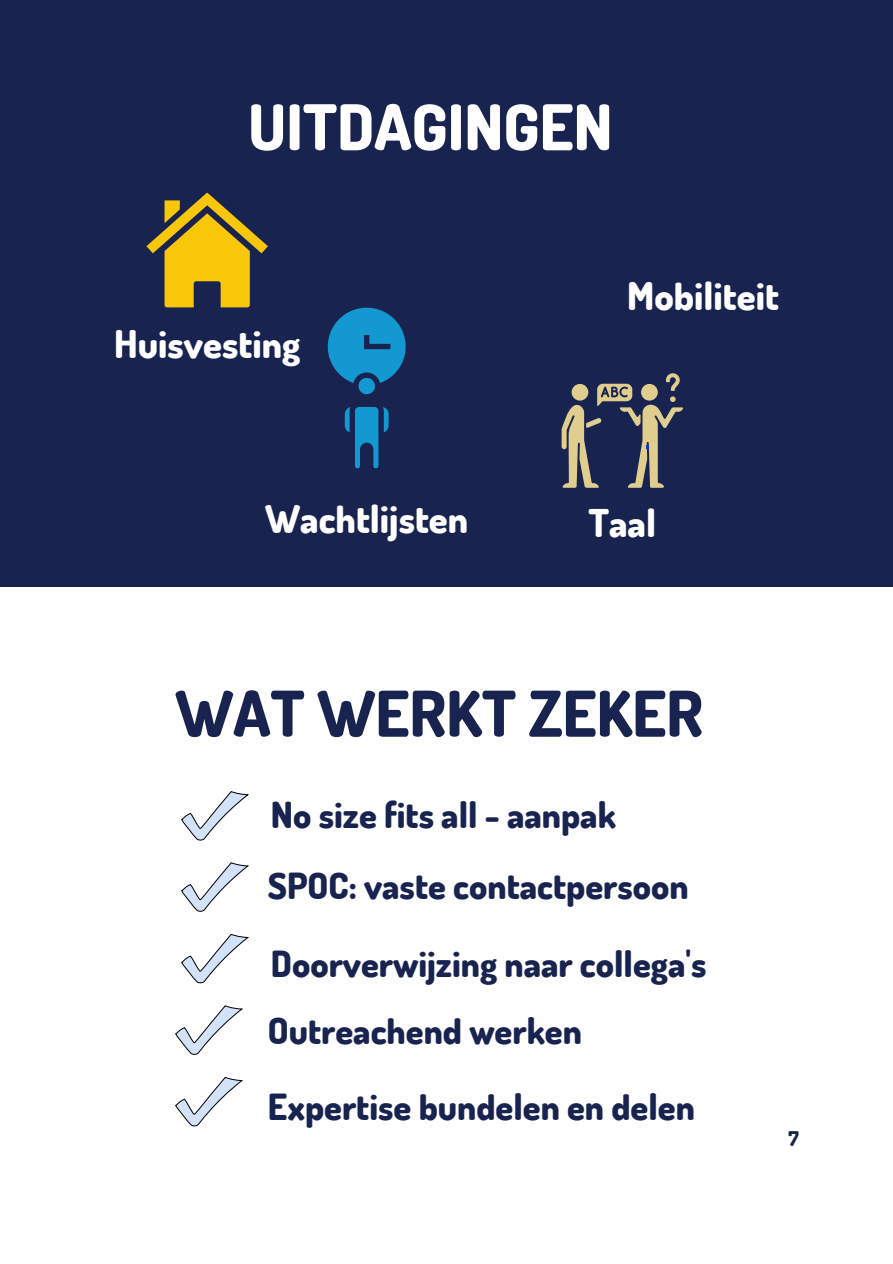
<style>
.page{position:relative;width:893px;height:1264px;background:#fff}
.page>*{position:absolute;margin:0;border:0;box-sizing:border-box;transform-origin:0 0}
.t1{font:800 63px "Dosis";color:#19234f}
.t2{font:800 63px "Dosis";color:#fff}
.t3{font:800 38.25px "Dosis";color:#fff}
.t4{font:800 36px "Dosis";color:#19234f}
.t5{font:800 20.25px "Dosis";color:#19234f}
</style>
<div class="page">
<div style="left:0;top:0;width:892px;height:586px;background:#19234f"></div>
<svg style="left:146px;top:193px;width:122px;height:114px"></svg>
<svg style="left:328px;top:308px;width:77px;height:86px"></svg>
<svg style="left:345px;top:407px;width:43px;height:61px"></svg>
<svg style="left:561px;top:373px;width:122px;height:115px"></svg>
<svg style="left:182px;top:791px;width:66px;height:49px"></svg>
<svg style="left:182px;top:862px;width:66px;height:50px"></svg>
<svg style="left:176px;top:1005px;width:66px;height:50px"></svg>
<svg style="left:182px;top:934px;width:66px;height:49px"></svg>
<svg style="left:176px;top:1077px;width:66px;height:49px"></svg>
<p class="t2" style="left:248px;top:86px;width:366px">UITDAGINGEN</p>
<p class="t3" style="left:114px;top:318px;width:188px">Huisvesting</p>
<p class="t3" style="left:627px;top:270px;width:153px">Mobiliteit</p>
<p class="t3" style="left:265px;top:494px;width:205px">Wachtlijsten</p>
<p class="t3" style="left:588px;top:498px;width:69px">Taal</p>
<p class="t1" style="left:175px;top:672px;width:529px">WAT WERKT ZEKER</p>
<p class="t4" style="left:271px;top:791px;width:346px">No size fits all - aanpak</p>
<p class="t4" style="left:268px;top:861px;width:422px">SPOC: vaste contactpersoon</p>
<p class="t4" style="left:271px;top:940px;width:437px">Doorverwijzing naar collega's</p>
<p class="t4" style="left:268px;top:1007px;width:315px">Outreachend werken</p>
<p class="t4" style="left:268px;top:1083px;width:428px">Expertise bundelen en delen</p>
<p class="t5" style="left:788px;top:1125px;width:12px">7</p>
</div>
